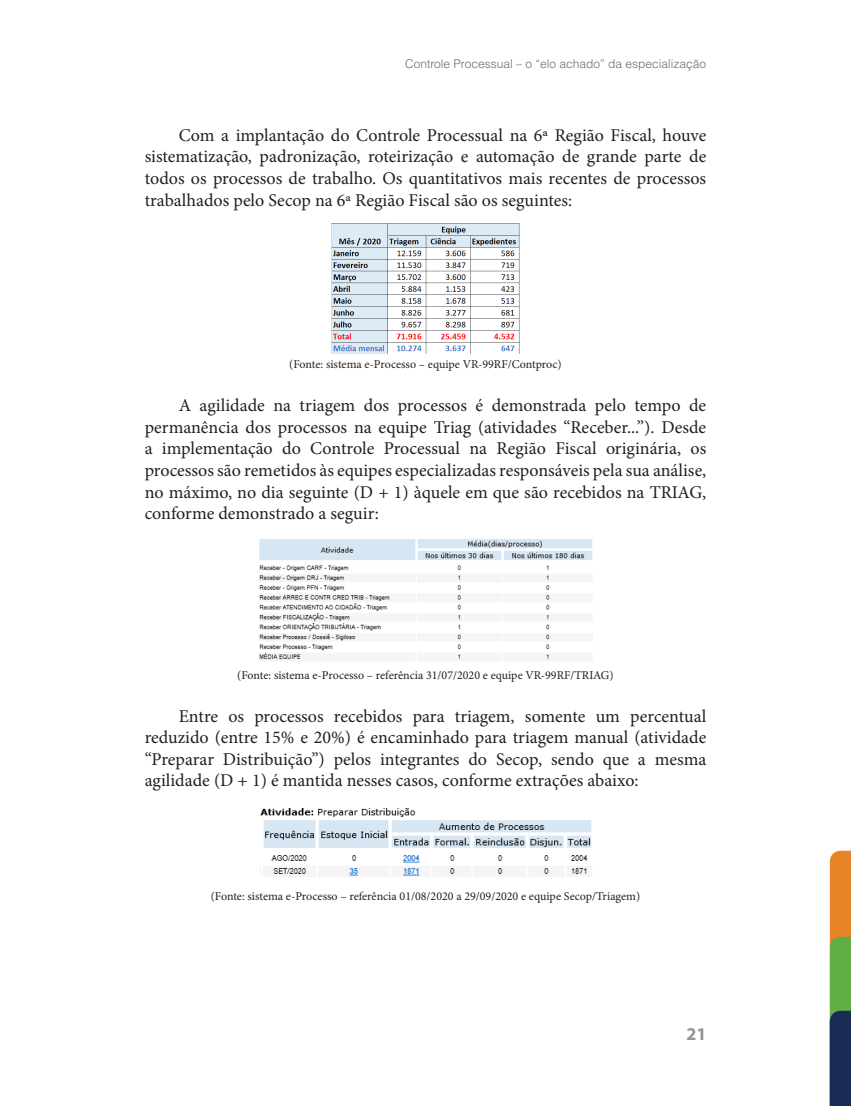
<style>
.page{position:relative;width:851px;height:1106px;background:#fff}
.page>*{position:absolute;margin:0;border:0;box-sizing:border-box;transform-origin:0 0}
._01_texto{font:18px/21.6px "Minion Pro";color:#231f20;text-align:justify}
.t1{font:700 18px "Myriad Pro";color:#939598}
._01_texto-2{font:12px "Minion Pro";color:#231f20}
.t2{font:300 12px "Helvetica";color:#6c6d70}
</style>
<div class="page">
<svg style="left:829px;top:850px;width:21px;height:256px;background:#797447"></svg>
<img style="left:331px;top:223px;width:188px;height:131px">
<img style="left:259px;top:539px;width:334px;height:122px">
<img style="left:260px;top:808px;width:332px;height:68px">
<p class="t2" style="left:405px;top:56px;width:303px">Controle Processual – o “elo achado” da especialização</p>
<p class="_01_texto" style="left:145px;top:124px;width:563px;text-indent:34px">Com a implantação do Controle Processual na 6ª Região Fiscal, houve sistematização, padronização, roteirização e automação de grande parte de todos os processos de trabalho. Os quantitativos mais recentes de processos trabalhados pelo Secop na 6ª Região Fiscal são os seguintes:</p>
<p class="_01_texto-2" style="left:289px;top:356px;width:274px">(Fonte: sistema e-Processo – equipe VR-99RF/Contproc)</p>
<p class="_01_texto" style="left:145px;top:394px;width:563px;text-indent:34px">A agilidade na triagem dos processos é demonstrada pelo tempo de permanência dos processos na equipe Triag (atividades “Receber...”). Desde a implementação do Controle Processual na Região Fiscal originária, os processos são remetidos às equipes especializadas responsáveis pela sua análise, no máximo, no dia seguinte (D + 1) àquele em que são recebidos na TRIAG, conforme demonstrado a seguir:</p>
<p class="_01_texto-2" style="left:237px;top:667px;width:378px">(Fonte: sistema e-Processo – referência 31/07/2020 e equipe VR-99RF/TRIAG)</p>
<p class="_01_texto" style="left:145px;top:705px;width:563px;text-indent:34px">Entre os processos recebidos para triagem, somente um percentual reduzido (entre 15% e 20%) é encaminhado para triagem manual (atividade “Preparar Distribuição”) pelos integrantes do Secop, sendo que a mesma agilidade (D + 1) é mantida nesses casos, conforme extrações abaixo:</p>
<p class="_01_texto-2" style="left:211px;top:888px;width:431px">(Fonte: sistema e-Processo – referência 01/08/2020 a 29/09/2020 e equipe Secop/Triagem)</p>
<p class="t1" style="left:686px;top:1022px;width:21px">21</p>
</div>
